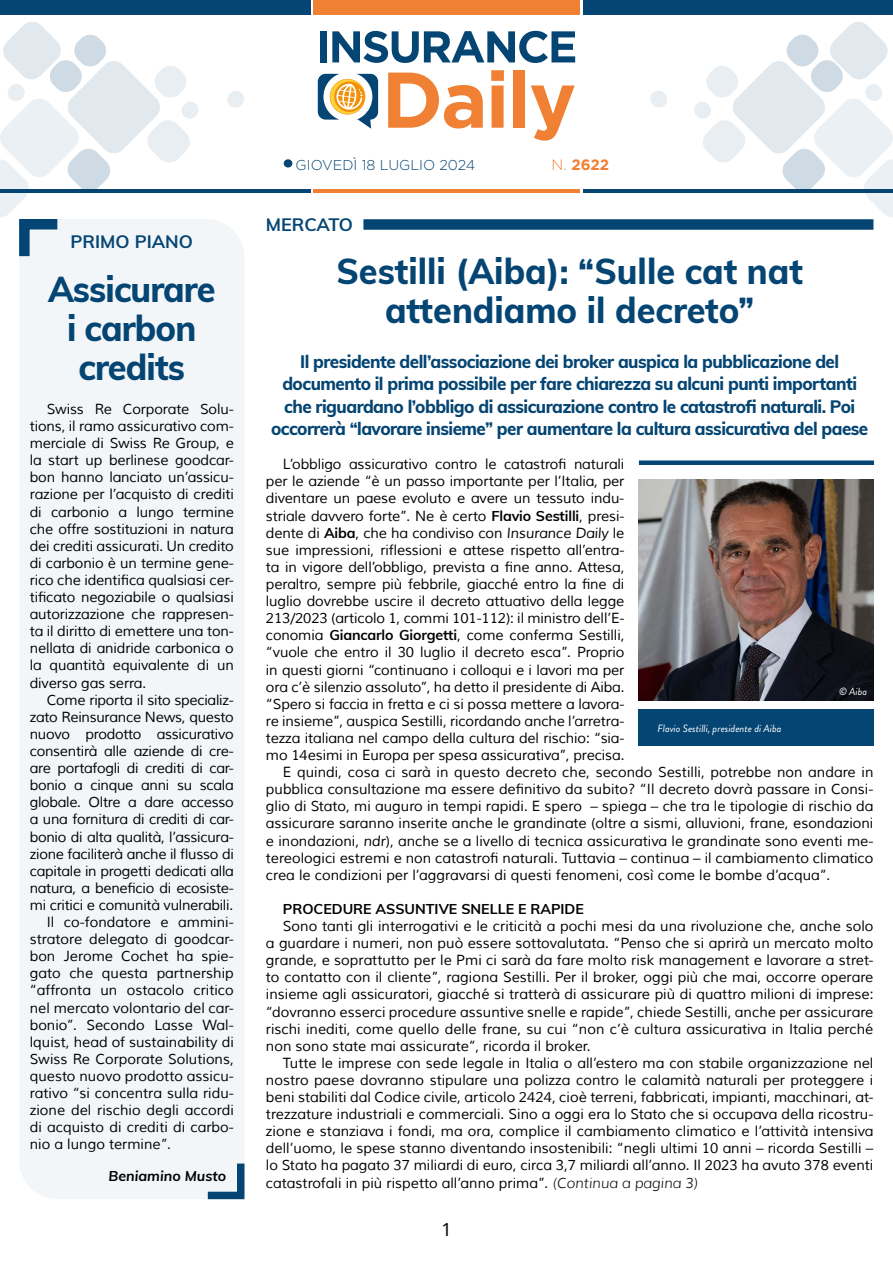
<style>
.page{position:relative;width:893px;height:1263px;background:#fff}
.page>*{position:absolute;margin:0;border:0;box-sizing:border-box;transform-origin:0 0}
.t1{font:800 36px/39px "Muli";color:#054573;text-align:center;scale:.95 1}
.t2{font:800 36px/39px "Muli";letter-spacing:-.025em;color:#054573;text-align:center;scale:.95 1}
.t3{font:800 18px/22.5px "Muli";letter-spacing:-.03em;color:#054573;text-align:center;scale:.95 1}
.t4{font:700 18px "Muli";color:#054573}
.t5{font:18px "Noto Sans";color:#000}
.t6{font:700 15px "Gotham";color:#f08033}
.t7{font:14.25px/17.1px "Muli";letter-spacing:-.01em;color:#000;text-align:justify}
.t8{font:700 14.25px "Muli";color:#000}
.t9{font:300 14.25px "Gotham";color:#054573}
.t10{font:italic 700 14.25px "Muli";color:#000}
.t11{font:italic 10.5px "Brandon Grotesque";color:#fff}
.s1{font-weight:300}
.s2{font-weight:700}
.s3{font-style:italic}
.s4{font-weight:300;font-style:italic}
</style>
<div class="page">
<div style="left:0;top:0;width:310px;height:15px;background:#054573"></div>
<div style="left:313px;top:0;width:266px;height:15px;background:#f08033"></div>
<hr style="left:0;top:189px;width:310px;height:3px;background:#054573">
<hr style="left:313px;top:189px;width:266px;height:3px;background:#f08033">
<div style="left:284px;top:159px;width:8px;height:8px;background:#054573;border-radius:50%"></div>
<svg style="left:650px;top:91px;width:17px;height:17px"></svg>
<svg style="left:227px;top:91px;width:17px;height:17px"></svg>
<svg style="left:693px;top:22px;width:200px;height:196px"></svg>
<hr style="left:583px;top:189px;width:310px;height:3px;background:#054573">
<div style="left:583px;top:0;width:310px;height:15px;background:#054573"></div>
<svg style="left:318px;top:74px;width:60px;height:55px"></svg>
<svg style="left:388px;top:73px;width:95px;height:56px"></svg>
<svg style="left:491px;top:70px;width:13px;height:58px"></svg>
<div style="left:513px;top:70px;width:12px;height:58px;background:#f08034"></div>
<svg style="left:531px;top:85px;width:44px;height:56px"></svg>
<div style="left:320px;top:31px;width:6px;height:31px;background:#044574"></div>
<svg style="left:332px;top:31px;width:243px;height:32px"></svg>
<div style="left:363px;top:219px;width:510px;height:11px;background:#054573"></div>
<div style="left:20px;top:219px;width:224px;height:980px;background:#f3f6f8"></div>
<svg style="left:0;top:22px;width:199px;height:245px"></svg>
<svg style="left:200px;top:1156px;width:45px;height:44px"></svg>
<div style="left:639px;top:460px;width:235px;height:5px;background:#054573"></div>
<img style="left:639px;top:479px;width:234px;height:221px">
<div style="left:639px;top:709px;width:235px;height:37px;background:#054573"></div>
<p class="t4" style="left:71px;top:228px;width:124px">PRIMO PIANO</p>
<h1 class="t2" style="left:48px;top:268px;width:178px">Assicurare i carbon credits</h1>
<p class="t7" style="left:30px;top:401px;width:206px;text-indent:17px">Swiss Re Corporate Solu&shy;tions, il ramo assicurativo com&shy;merciale di Swiss Re Group, e la start up berlinese goodcar&shy;bon hanno lanciato un’assicu&shy;razione per l’acquisto di crediti di carbonio a lungo termine che offre sostituzioni in natura dei crediti assicurati. Un credito di carbonio è un termine gene&shy;rico che identifica qualsiasi cer&shy;tificato negoziabile o qualsiasi autorizzazione che rappresen&shy;ta il diritto di emettere una ton&shy;nellata di anidride carbonica o la quantità equivalente di un diverso gas serra.</p>
<p class="t7" style="left:47px;top:691px;width:189px">Come riporta il sito specializ-</p>
<p class="t7" style="left:30px;top:709px;width:206px">zato Reinsurance News, questo</p>
<p class="t7" style="left:30px;top:726px;width:206px">nuovo prodotto assicurativo</p>
<p class="t7" style="left:30px;top:743px;width:206px">consentirà alle aziende di cre-</p>
<p class="t7" style="left:30px;top:760px;width:206px">are portafogli di crediti di car-</p>
<p class="t7" style="left:30px;top:777px;width:206px">bonio a cinque anni su scala</p>
<p class="t7" style="left:30px;top:794px;width:206px">globale. Oltre a dare accesso</p>
<p class="t7" style="left:30px;top:811px;width:206px">a una fornitura di crediti di car-</p>
<p class="t7" style="left:30px;top:828px;width:206px">bonio di alta qualità, l’assicura-</p>
<p class="t7" style="left:30px;top:845px;width:206px">zione faciliterà anche il flusso di</p>
<p class="t7" style="left:30px;top:862px;width:206px">capitale in progetti dedicati alla</p>
<p class="t7" style="left:30px;top:880px;width:206px">natura, a beneficio di ecosiste-</p>
<p class="t7" style="left:30px;top:897px;width:205px">mi critici e comunità vulnerabili.</p>
<p class="t7" style="left:47px;top:914px;width:189px">Il co-fondatore e ammini-</p>
<p class="t7" style="left:30px;top:931px;width:206px">stratore delegato di goodcar-</p>
<p class="t7" style="left:30px;top:948px;width:206px">bon Jerome Cochet ha spie-</p>
<p class="t7" style="left:30px;top:965px;width:206px">gato che questa partnership</p>
<p class="t7" style="left:30px;top:982px;width:206px">“affronta un ostacolo critico</p>
<p class="t7" style="left:30px;top:999px;width:206px">nel mercato volontario del car-</p>
<p class="t7" style="left:30px;top:1016px;width:206px">bonio”. Secondo Lasse Wal-</p>
<p class="t7" style="left:30px;top:1033px;width:206px">lquist, head of sustainability di</p>
<p class="t7" style="left:30px;top:1051px;width:206px">Swiss Re Corporate Solutions,</p>
<p class="t7" style="left:30px;top:1068px;width:206px">questo nuovo prodotto assicu-</p>
<p class="t7" style="left:30px;top:1085px;width:206px">rativo “si concentra sulla ridu-</p>
<p class="t7" style="left:30px;top:1102px;width:206px">zione del rischio degli accordi</p>
<p class="t7" style="left:30px;top:1119px;width:206px">di acquisto di crediti di carbo-</p>
<p class="t7" style="left:30px;top:1136px;width:143px">nio a lungo termine”.</p>
<p class="t10" style="left:109px;top:1166px;width:119px">Beniamino Musto</p>
<p class="t9" style="left:296px;top:157px;width:181px">GIOVEDÌ 18 LUGLIO 2024</p>
<p class="t6" style="left:551px;top:156px;width:59px"><span class="s1">N.</span> 2622</p>
<p class="t4" style="left:266px;top:211px;width:89px">MERCATO</p>
<h1 class="t1" style="left:336px;top:249px;width:493px">Sestilli (Aiba): “Sulle cat nat attendiamo il decreto”</h1>
<p class="t3" style="left:271px;top:349px;width:630px">Il presidente dell’associazione dei broker auspica la pubblicazione del documento il prima possibile per fare chiarezza su alcuni punti importanti che riguardano l’obbligo di assicurazione contro le catastrofi naturali. Poi occorrerà “lavorare insieme” per aumentare la cultura assicurativa del paese</p>
<p class="t7" style="left:283px;top:456px;width:343px">L’obbligo assicurativo contro le catastrofi naturali</p>
<p class="t7" style="left:266px;top:473px;width:360px">per le aziende “è un passo importante per l’Italia, per</p>
<p class="t7" style="left:266px;top:490px;width:360px">diventare un paese evoluto e avere un tessuto indu-</p>
<p class="t7" style="left:266px;top:507px;width:360px">striale davvero forte”. Ne è certo <span class="s2">Flavio Sestilli</span>, presi-</p>
<p class="t7" style="left:266px;top:524px;width:360px">dente di <span class="s2">Aiba</span>, che ha condiviso con <span class="s3">Insurance Daily</span> le</p>
<p class="t7" style="left:266px;top:542px;width:360px">sue impressioni, riflessioni e attese rispetto all’entra-</p>
<p class="t7" style="left:266px;top:559px;width:360px">ta in vigore dell’obbligo, prevista a fine anno. Attesa,</p>
<p class="t7" style="left:266px;top:576px;width:360px">peraltro, sempre più febbrile, giacché entro la fine di</p>
<p class="t7" style="left:266px;top:593px;width:360px">luglio dovrebbe uscire il decreto attuativo della legge</p>
<p class="t7" style="left:266px;top:610px;width:360px">213/2023 (articolo 1, commi 101-112): il ministro dell’E-</p>
<p class="t7" style="left:266px;top:627px;width:360px">conomia <span class="s2">Giancarlo Giorgetti</span>, come conferma Sestilli,</p>
<p class="t7" style="left:266px;top:644px;width:360px">“vuole che entro il 30 luglio il decreto esca”. Proprio</p>
<p class="t7" style="left:266px;top:661px;width:360px">in questi giorni “continuano i colloqui e i lavori ma per</p>
<p class="t7" style="left:266px;top:678px;width:360px">ora c’è silenzio assoluto”, ha detto il presidente di Aiba.</p>
<p class="t7" style="left:266px;top:695px;width:360px">“Spero si faccia in fretta e ci si possa mettere a lavora-</p>
<p class="t7" style="left:266px;top:713px;width:360px">re insieme”, auspica Sestilli, ricordando anche l’arretra-</p>
<p class="t7" style="left:266px;top:730px;width:360px">tezza italiana nel campo della cultura del rischio: “sia-</p>
<p class="t7" style="left:266px;top:747px;width:360px">mo 14esimi in Europa per spesa assicurativa”, precisa.</p>
<p class="t7" style="left:283px;top:764px;width:592px">E quindi, cosa ci sarà in questo decreto che, secondo Sestilli, potrebbe non andare in</p>
<p class="t7" style="left:266px;top:781px;width:609px">pubblica consultazione ma essere definitivo da subito? “Il decreto dovrà passare in Consi-</p>
<p class="t7" style="left:266px;top:798px;width:609px">glio di Stato, mi auguro in tempi rapidi. E spero – spiega – che tra le tipologie di rischio da</p>
<p class="t7" style="left:266px;top:815px;width:609px">assicurare saranno inserite anche le grandinate (oltre a sismi, alluvioni, frane, esondazioni</p>
<p class="t7" style="left:266px;top:832px;width:609px">e inondazioni, <span class="s3">ndr</span>), anche se a livello di tecnica assicurativa le grandinate sono eventi me-</p>
<p class="t7" style="left:266px;top:849px;width:609px">tereologici estremi e non catastrofi naturali. Tuttavia – continua – il cambiamento climatico</p>
<p class="t7" style="left:266px;top:866px;width:566px">crea le condizioni per l’aggravarsi di questi fenomeni, così come le bombe d’acqua”.</p>
<p class="t8" style="left:283px;top:898px;width:302px">PROCEDURE ASSUNTIVE SNELLE E RAPIDE</p>
<p class="t7" style="left:266px;top:918px;width:609px;text-indent:17px">Sono tanti gli interrogativi e le criticità a pochi mesi da una rivoluzione che, anche solo a guardare i numeri, non può essere sottovalutata. “Penso che si aprirà un mercato molto grande, e soprattutto per le Pmi ci sarà da fare molto risk management e lavorare a stret&shy;to contatto con il cliente”, ragiona Sestilli. Per il broker, oggi più che mai, occorre operare insieme agli assicuratori, giacché si tratterà di assicurare più di quattro milioni di imprese: “dovranno esserci procedure assuntive snelle e rapide”, chiede Sestilli, anche per assicurare rischi inediti, come quello delle frane, su cui “non c’è cultura assicurativa in Italia perché non sono state mai assicurate”, ricorda il broker.</p>
<p class="t7" style="left:266px;top:1055px;width:609px;text-indent:17px">Tutte le imprese con sede legale in Italia o all’estero ma con stabile organizzazione nel nostro paese dovranno stipulare una polizza contro le calamità naturali per proteggere i beni stabiliti dal Codice civile, articolo 2424, cioè terreni, fabbricati, impianti, macchinari, at&shy;trezzature industriali e commerciali. Sino a oggi era lo Stato che si occupava della ricostru&shy;zione e stanziava i fondi, ma ora, complice il cambiamento climatico e l’attività intensiva dell’uomo, le spese stanno diventando insostenibili: “negli ultimi 10 anni – ricorda Sestilli – lo Stato ha pagato 37 miliardi di euro, circa 3,7 miliardi all’anno. Il 2023 ha avuto 378 eventi catastrofali in più rispetto all’anno prima”. <span class="s4">(Continua a pagina 3)</span></p>
<p class="t11" style="left:839px;top:684px;width:30px">© Aiba</p>
<p class="t11" style="left:657px;top:721px;width:126px">Flavio Sestilli, presidente di Aiba</p>
<p class="t5" style="left:441px;top:1217px;width:12px">1</p>
</div>
